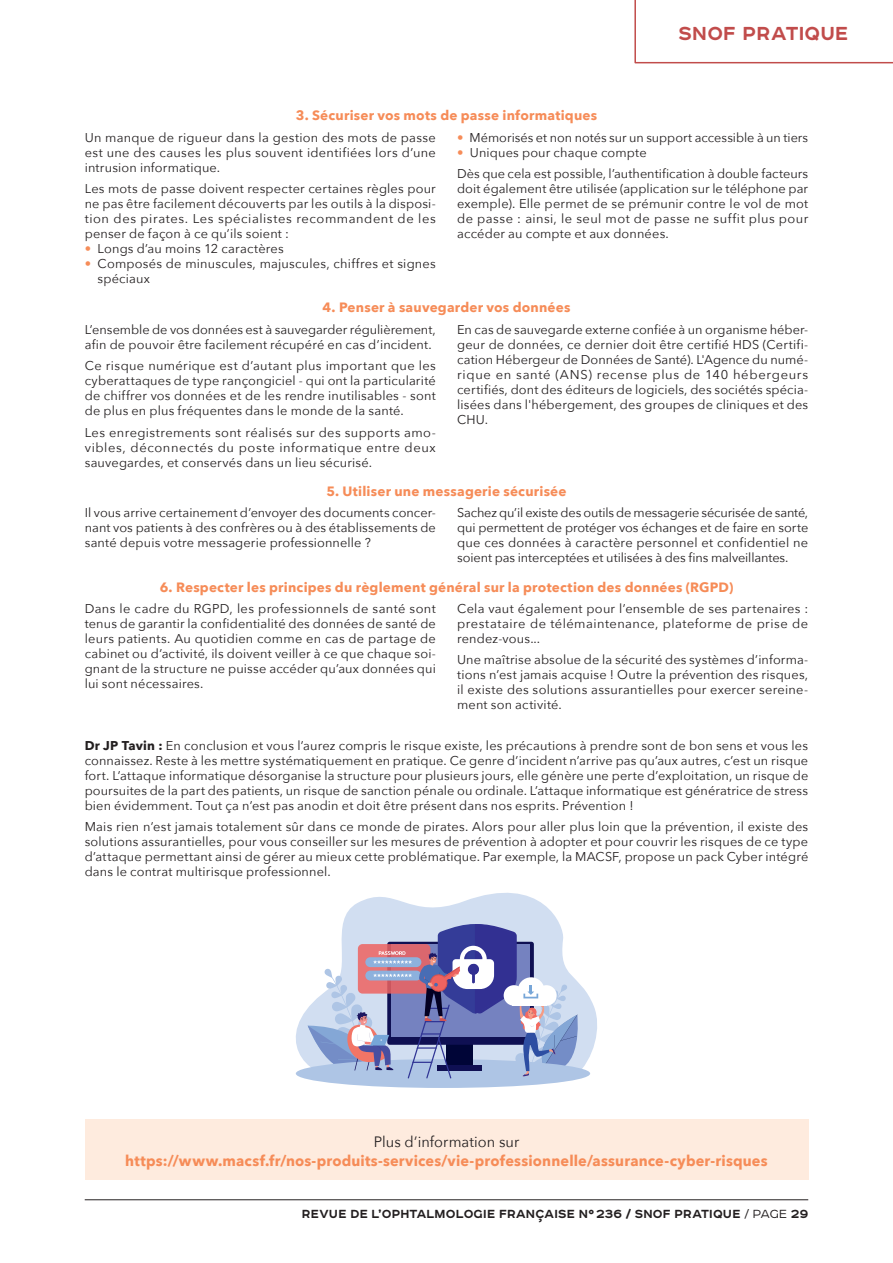
<style>
.page{position:relative;width:893px;height:1263px;background:#fff}
.page>*{position:absolute;margin:0;border:0;box-sizing:border-box;transform-origin:0 0}
.t1{font:700 24px "Affect";letter-spacing:.01em;color:#c14c4b}
.t2{font:700 15px "Avenir Next";letter-spacing:.01em;color:#f68c58}
.t3{font:700 15px "Affect";letter-spacing:.01em;color:#231f20}
.t4{font:15px "Avenir Next";letter-spacing:.005em;color:#231f20}
.t5{font:700 13.5px "Avenir Next";letter-spacing:.015em;color:#f68c58}
.t6{font:12.75px/15px "Avenir Next";letter-spacing:.01em;color:#231f20;text-align:justify}
.s1{color:#f68c58}
.s2{font-weight:700}
.s3{font-weight:300}
</style>
<div class="page">
<hr style="left:85px;top:1199px;width:722px;height:1px;background:#231f20">
<div style="left:85px;top:1118px;width:722px;height:60px;background:#feebde"></div>
<svg style="left:295px;top:892px;width:302px;height:187px"></svg>
<svg style="left:307px;top:921px;width:277px;height:167px"></svg>
<svg style="left:634px;top:0;width:259px;height:63px"></svg>
<h1 class="t1" style="left:678px;top:16px;width:171px">SNOF PRATIQUE</h1>
<p class="t5" style="left:296px;top:104px;width:303px">3. Sécuriser vos mots de passe informatiques</p>
<p class="t6" style="left:85px;top:129px;width:352px">Un manque de rigueur dans la gestion des mots de passe est une des causes les plus souvent identifiées lors d’une intrusion informatique.</p>
<p class="t6" style="left:85px;top:180px;width:352px">Les mots de passe doivent respecter certaines règles pour ne pas être facilement découverts par les outils à la disposi&shy;tion des pirates. Les spécialistes recommandent de les penser de façon à ce qu’ils soient :</p>
<p class="t6" style="left:85px;top:240px;width:200px"><span class="s1">•</span> Longs d’au moins 12 caractères</p>
<p class="t6" style="left:97px;top:255px;width:340px;text-indent:-13px"><span class="s1">•</span> Composés de minuscules, majuscules, chiffres et signes spéciaux</p>
<p class="t6" style="left:457px;top:129px;width:352px"><span class="s1">•</span> Mémorisés et non notés sur un support accessible à un tiers</p>
<p class="t6" style="left:457px;top:141px;width:352px;line-height:21.5px"><span class="s1">•</span> Uniques pour chaque compte<br>Dès que cela est possible, l’authentification à double facteurs</p>
<p class="t6" style="left:457px;top:180px;width:352px">doit également être utilisée (application sur le téléphone par exemple). Elle permet de se prémunir contre le vol de mot de passe : ainsi, le seul mot de passe ne suffit plus pour accéder au compte et aux données.</p>
<p class="t5" style="left:322px;top:296px;width:249px">4. Penser à sauvegarder vos données</p>
<p class="t6" style="left:85px;top:321px;width:352px">L’ensemble de vos données est à sauvegarder régulièrement, afin de pouvoir être facilement récupéré en cas d’incident.</p>
<p class="t6" style="left:85px;top:357px;width:352px">Ce risque numérique est d’autant plus important que les cyberattaques de type rançongiciel - qui ont la particularité de chiffrer vos données et de les rendre inutilisables - sont de plus en plus fréquentes dans le monde de la santé.</p>
<p class="t6" style="left:85px;top:424px;width:352px">Les enregistrements sont réalisés sur des supports amo&shy;vibles, déconnectés du poste informatique entre deux sauvegardes, et conservés dans un lieu sécurisé.</p>
<p class="t6" style="left:457px;top:321px;width:352px">En cas de sauvegarde externe confiée à un organisme héber&shy;geur de données, ce dernier doit être certifié HDS (Certifi&shy;cation Hébergeur de Données de Santé). L'Agence du numé&shy;rique en santé (ANS) recense plus de 140 hébergeurs certifiés, dont des éditeurs de logiciels, des sociétés spécia&shy;lisées dans l'hébergement, des groupes de cliniques et des CHU.</p>
<p class="t5" style="left:326px;top:479px;width:241px">5. Utiliser une messagerie sécurisée</p>
<p class="t6" style="left:85px;top:504px;width:352px">Il vous arrive certainement d’envoyer des documents concer&shy;nant vos patients à des confrères ou à des établissements de santé depuis votre messagerie professionnelle ?</p>
<p class="t6" style="left:457px;top:504px;width:352px">Sachez qu’il existe des outils de messagerie sécurisée de santé, qui permettent de protéger vos échanges et de faire en sorte que ces données à caractère personnel et confidentiel ne soient pas interceptées et utilisées à des fins malveillantes.</p>
<p class="t5" style="left:160px;top:575px;width:575px">6. Respecter les principes du règlement général sur la protection des données (RGPD)</p>
<p class="t6" style="left:85px;top:600px;width:352px">Dans le cadre du RGPD, les professionnels de santé sont tenus de garantir la confidentialité des données de santé de leurs patients. Au quotidien comme en cas de partage de cabinet ou d’activité, ils doivent veiller à ce que chaque soi&shy;gnant de la structure ne puisse accéder qu’aux données qui lui sont nécessaires.</p>
<p class="t6" style="left:457px;top:600px;width:352px">Cela vaut également pour l’ensemble de ses partenaires : prestataire de télémaintenance, plateforme de prise de rendez-vous...</p>
<p class="t6" style="left:457px;top:651px;width:352px">Une maîtrise absolue de la sécurité des systèmes d’informa&shy;tions n’est jamais acquise ! Outre la prévention des risques, il existe des solutions assurantielles pour exercer sereine&shy;ment son activité.</p>
<p class="t6" style="left:85px;top:737px;width:724px"><span class="s2">Dr JP Tavin :</span> En conclusion et vous l’aurez compris le risque existe, les précautions à prendre sont de bon sens et vous les connaissez. Reste à les mettre systématiquement en pratique. Ce genre d’incident n’arrive pas qu’aux autres, c’est un risque fort. L’attaque informatique désorganise la structure pour plusieurs jours, elle génère une perte d’exploitation, un risque de poursuites de la part des patients, un risque de sanction pénale ou ordinale. L’attaque informatique est génératrice de stress bien évidemment. Tout ça n’est pas anodin et doit être présent dans nos esprits. Prévention !</p>
<p class="t6" style="left:85px;top:818px;width:724px">Mais rien n’est jamais totalement sûr dans ce monde de pirates. Alors pour aller plus loin que la prévention, il existe des solutions assurantielles, pour vous conseiller sur les mesures de prévention à adopter et pour couvrir les risques de ce type d’attaque permettant ainsi de gérer au mieux cette problématique. Par exemple, la MACSF, propose un pack Cyber intégré dans le contrat multirisque professionnel.</p>
<p class="t4" style="left:373px;top:1128px;width:147px">Plus d’information sur</p>
<p class="t2" style="left:125px;top:1147px;width:643px">https://www.macsf.fr/nos-produits-services/vie-professionnelle/assurance-cyber-risques</p>
<p class="t3" style="left:302px;top:1203px;width:507px">REVUE DE L’OPHTALMOLOGIE FRANÇAISE N°236 / SNOF PRATIQUE <span class="s3">/ PAGE</span> 29</p>
</div>
